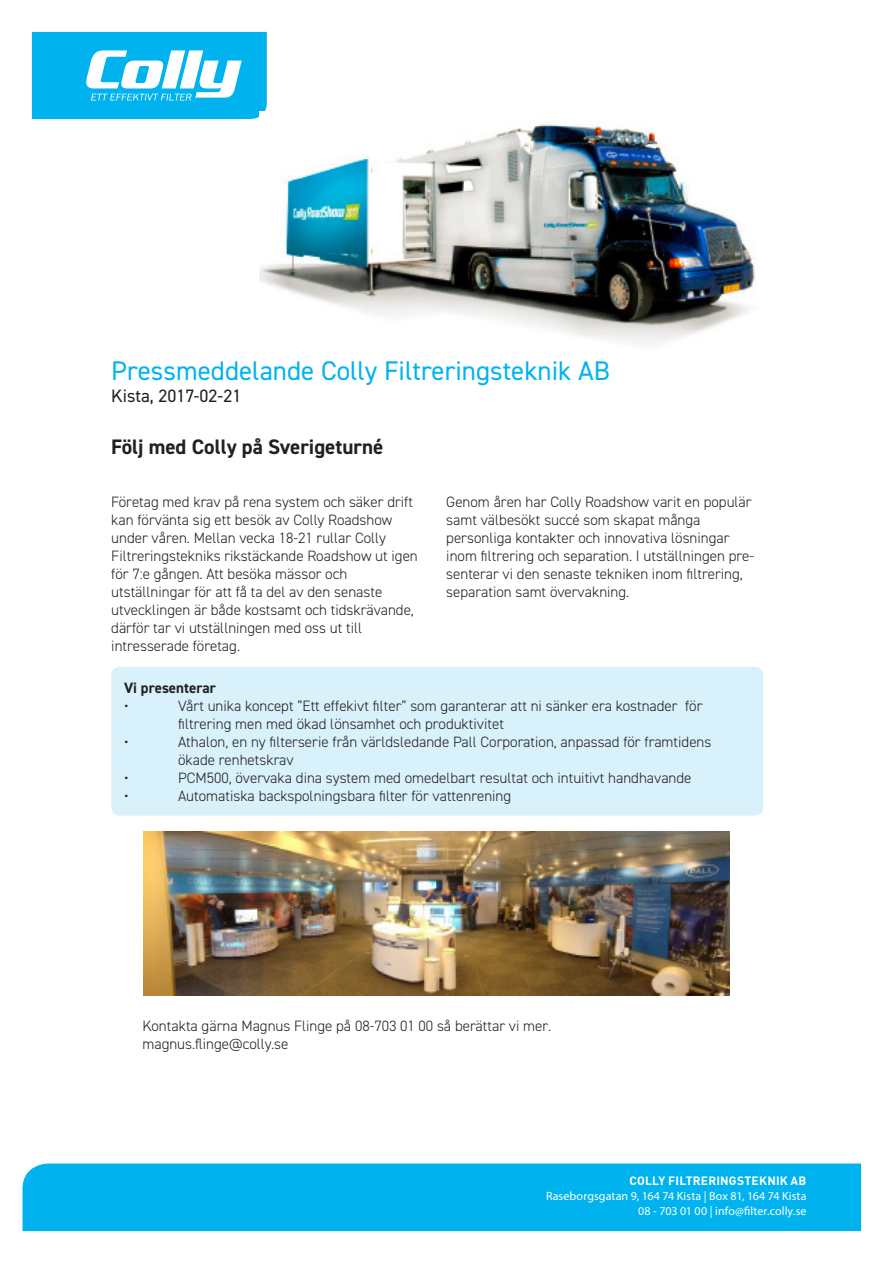
<style>
.page{position:relative;width:893px;height:1263px;background:#fff}
.page>*{position:absolute;margin:0;border:0;box-sizing:border-box;transform-origin:0 0}
.t1{font:27px "DIN2014";color:#00b3ef}
.t2{font:700 21px "DIN2014";color:#231f20}
.t3{font:18px "DIN2014";color:#231f20}
.t4{font:300 15px/18px "DIN2014";color:#231f20}
.t5{font:700 15px "DIN2014";color:#231f20}
.t6{font:12px/15px "Myriad Pro";letter-spacing:.01em;color:#fff;text-align:right}
.t7{font:700 12px "DIN";letter-spacing:.015em;color:#fff}
</style>
<div class="page">
<div style="left:23px;top:1163px;width:838px;height:68px;background:#00b3ef"></div>
<svg style="left:32px;top:32px;width:235px;height:87px"></svg>
<div style="left:111px;top:667px;width:652px;height:149px;background:#d8f1fb;border-radius:9px"></div>
<img style="left:144px;top:831px;width:585px;height:164px">
<img style="left:259px;top:112px;width:497px;height:231px">
<p class="t1" style="left:111px;top:354px;width:500px">Pressmeddelande Colly Filtreringsteknik AB</p>
<p class="t3" style="left:111px;top:384px;width:132px">Kista, 2017-02-21</p>
<p class="t2" style="left:111px;top:433px;width:274px">Följ med Colly på Sverigeturné</p>
<p class="t4" style="left:111px;top:493px;width:303px">Företag med krav på rena system och säker drift kan förvänta sig ett besök av Colly Roadshow</p>
<p class="t4" style="left:111px;top:529px;width:276px">under våren. Mellan vecka 18-21 rullar Colly</p>
<p class="t4" style="left:111px;top:547px;width:308px">Filtreringstekniks rikstäckande Roadshow ut igen för 7:e gången. Att besöka mässor och</p>
<p class="t4" style="left:111px;top:583px;width:304px">utställningar för att få ta del av den senaste utvecklingen är både kostsamt och tidskrävande, därför tar vi utställningen med oss ut till</p>
<p class="t4" style="left:111px;top:637px;width:130px">intresserade företag.</p>
<p class="t4" style="left:446px;top:493px;width:307px">Genom åren har Colly Roadshow varit en populär samt välbesökt succé som skapat många</p>
<p class="t4" style="left:446px;top:529px;width:309px">personliga kontakter och innovativa lösningar inom filtrering och separation. I utställningen pre&shy;senterar vi den senaste tekniken inom filtrering, separation samt övervakning.</p>
<p class="t5" style="left:124px;top:678px;width:93px">Vi presenterar</p>
<p class="t4" style="left:124px;top:697px;width:6px">•</p>
<p class="t4" style="left:178px;top:697px;width:526px">Vårt unika koncept ”Ett effekivt filter” som garanterar att ni sänker era kostnader för</p>
<p class="t4" style="left:178px;top:715px;width:327px">filtrering men med ökad lönsamhet och produktivitet</p>
<p class="t4" style="left:124px;top:733px;width:6px">•</p>
<p class="t4" style="left:178px;top:733px;width:535px">Athalon, en ny filterserie från världsledande Pall Corporation, anpassad för framtidens</p>
<p class="t4" style="left:178px;top:751px;width:117px">ökade renhetskrav</p>
<p class="t4" style="left:124px;top:769px;width:6px">•</p>
<p class="t4" style="left:178px;top:769px;width:515px">PCM500, övervaka dina system med omedelbart resultat och intuitivt handhavande</p>
<p class="t4" style="left:124px;top:787px;width:6px">•</p>
<p class="t4" style="left:178px;top:787px;width:335px">Automatiska backspolningsbara filter för vattenrening</p>
<p class="t4" style="left:142px;top:1016px;width:410px">Kontakta gärna Magnus Flinge på 08-703 01 00 så berättar vi mer.</p>
<p class="t4" style="left:142px;top:1034px;width:147px">magnus.flinge@colly.se</p>
<p class="t7" style="left:629px;top:1173px;width:179px">COLLY FILTRERINGSTEKNIK AB</p>
<p class="t6" style="left:546px;top:1188px;width:262px">Raseborgsgatan 9, 164 74 Kista | Box 81, 164 74 Kista<br>08 - 703 01 00 | info@filter.colly.se</p>
</div>
